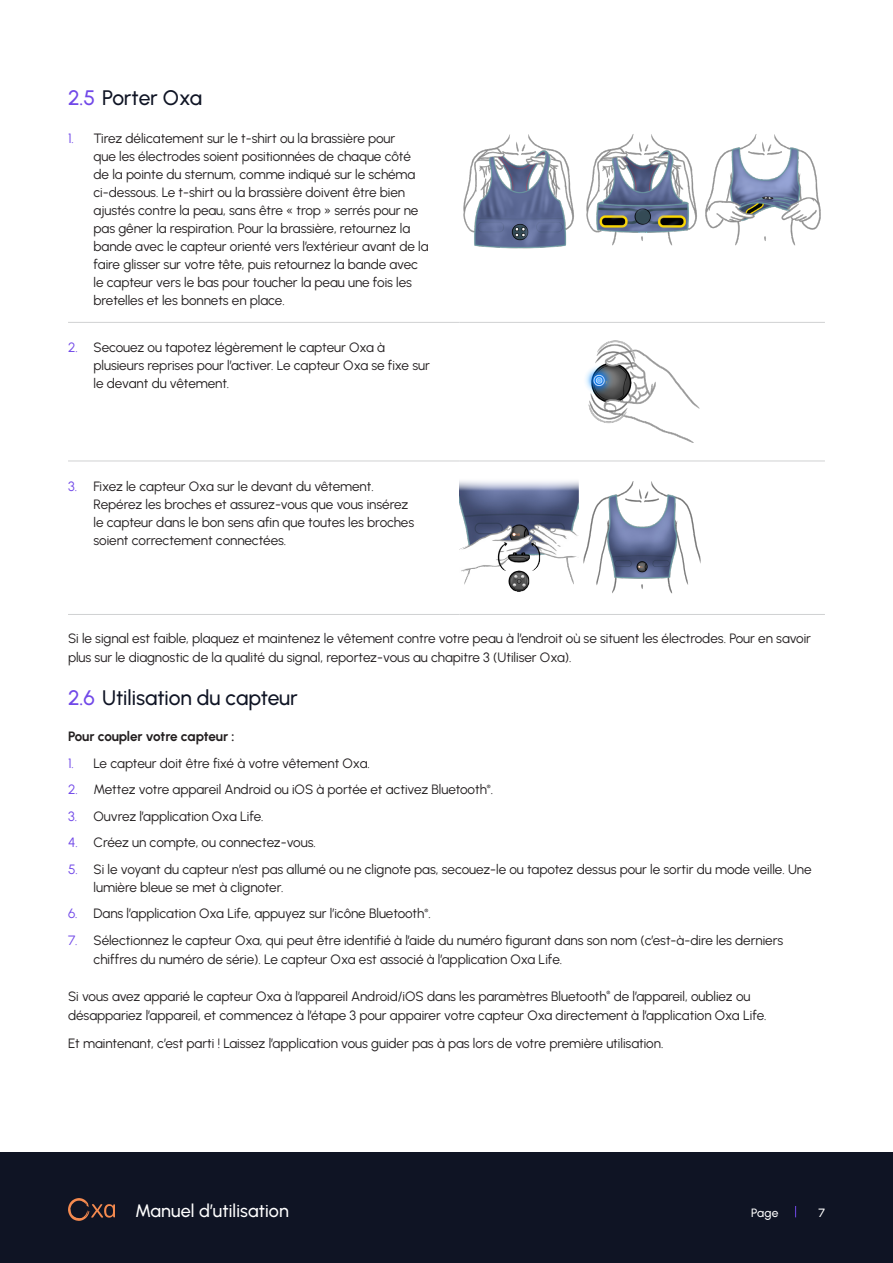
<style>
.page{position:relative;width:893px;height:1263px;background:#fff}
.page>*{position:absolute;margin:0;border:0;box-sizing:border-box;transform-origin:0 0}
.t1{font:500 21px "Urbanist";letter-spacing:-.005em;color:#0f1424}
.t2{font:500 18px "Urbanist";letter-spacing:.005em;color:#fff}
._03_Body{font:13.5px/18px "Urbanist";letter-spacing:-.005em;color:#231f20}
._03_Body_Bold{font:700 13.5px "Urbanist";letter-spacing:-.015em;color:#231f20}
.t3{font:500 12px "Urbanist";color:#fff}
.s1{color:#7148e8}
</style>
<div class="page">
<div style="left:0;top:1152px;width:893px;height:111px;background:#0f1424"></div>
<svg style="left:68px;top:1198px;width:47px;height:23px"></svg>
<hr style="left:68px;top:322px;width:391px;height:1px;background:#d0d1d2">
<hr style="left:459px;top:322px;width:366px;height:1px;background:#d0d1d2">
<hr style="left:68px;top:461px;width:391px;height:1px;background:#d0d1d2">
<hr style="left:459px;top:461px;width:366px;height:1px;background:#d0d1d2">
<hr style="left:68px;top:614px;width:391px;height:1px;background:#d0d1d2">
<hr style="left:459px;top:614px;width:366px;height:1px;background:#d0d1d2">
<img style="left:463px;top:134px;width:111px;height:115px">
<img style="left:586px;top:134px;width:111px;height:112px">
<img style="left:706px;top:134px;width:115px;height:112px">
<img style="left:585px;top:340px;width:115px;height:103px">
<img style="left:459px;top:481px;width:119px;height:111px">
<img style="left:583px;top:481px;width:118px;height:113px">
<p class="t1" style="left:68px;top:84px;width:136px"><span class="s1">2.5</span> Porter Oxa</p>
<p class="_03_Body" style="left:94px;top:129px;width:337px;text-indent:-26px"><span class="s1">1.</span> Tirez délicatement sur le t-shirt ou la brassière pour<br>que les électrodes soient positionnées de chaque côté de la pointe du sternum, comme indiqué sur le schéma ci-dessous. Le t-shirt ou la brassière doivent être bien ajustés contre la peau, sans être « trop » serrés pour ne pas gêner la respiration. Pour la brassière, retournez la bande avec le capteur orienté vers l’extérieur avant de la faire glisser sur votre tête, puis retournez la bande avec le capteur vers le bas pour toucher la peau une fois les bretelles et les bonnets en place.</p>
<p class="_03_Body" style="left:94px;top:338px;width:338px;text-indent:-26px"><span class="s1">2.</span> Secouez ou tapotez légèrement le capteur Oxa à plusieurs reprises pour l’activer. Le capteur Oxa se fixe sur le devant du vêtement.</p>
<p class="_03_Body" style="left:94px;top:477px;width:322px;text-indent:-26px"><span class="s1">3.</span> Fixez le capteur Oxa sur le devant du vêtement.<br>Repérez les broches et assurez-vous que vous insérez le capteur dans le bon sens afin que toutes les broches soient correctement connectées.</p>
<p class="_03_Body" style="left:68px;top:628px;width:744px;line-height:19.5px">Si le signal est faible, plaquez et maintenez le vêtement contre votre peau à l’endroit où se situent les électrodes. Pour en savoir plus sur le diagnostic de la qualité du signal, reportez-vous au chapitre 3 (Utiliser Oxa).</p>
<p class="t1" style="left:68px;top:683px;width:231px"><span class="s1">2.6</span> Utilisation du capteur</p>
<p class="_03_Body_Bold" style="left:68px;top:727px;width:168px">Pour coupler votre capteur :</p>
<p class="_03_Body" style="left:68px;top:753px;width:303px"><span class="s1">1.</span> Le capteur doit être fixé à votre vêtement Oxa.</p>
<p class="_03_Body" style="left:68px;top:780px;width:427px"><span class="s1">2.</span> Mettez votre appareil Android ou iOS à portée et activez Bluetooth<sup>®</sup>.</p>
<p class="_03_Body" style="left:68px;top:806px;width:197px"><span class="s1">3.</span> Ouvrez l’application Oxa Life.</p>
<p class="_03_Body" style="left:68px;top:833px;width:249px"><span class="s1">4.</span> Créez un compte, ou connectez-vous.</p>
<p class="_03_Body" style="left:94px;top:859px;width:719px;text-indent:-26px"><span class="s1">5.</span> Si le voyant du capteur n’est pas allumé ou ne clignote pas, secouez-le ou tapotez dessus pour le sortir du mode veille. Une lumière bleue se met à clignoter.</p>
<p class="_03_Body" style="left:68px;top:904px;width:364px"><span class="s1">6.</span> Dans l’application Oxa Life, appuyez sur l’icône Bluetooth<sup>®</sup>.</p>
<p class="_03_Body" style="left:94px;top:930px;width:691px;line-height:19.5px;text-indent:-26px"><span class="s1">7.</span> Sélectionnez le capteur Oxa, qui peut être identifié à l’aide du numéro figurant dans son nom (c’est-à-dire les derniers chiffres du numéro de série). Le capteur Oxa est associé à l’application Oxa Life.</p>
<p class="_03_Body" style="left:68px;top:986px;width:700px;line-height:19.5px">Si vous avez apparié le capteur Oxa à l’appareil Android/iOS dans les paramètres Bluetooth<sup>®</sup> de l’appareil, oubliez ou désappariez l’appareil, et commencez à l’étape 3 pour appairer votre capteur Oxa directement à l’application Oxa Life.</p>
<p class="_03_Body" style="left:68px;top:1034px;width:597px">Et maintenant, c’est parti ! Laissez l’application vous guider pas à pas lors de votre première utilisation.</p>
<h2 class="t2" style="left:135px;top:1199px;width:155px">Manuel d’utilisation</h2>
<p class="t3" style="left:751px;top:1205px;width:29px">Page</p>
<p class="t3" style="left:818px;top:1205px;width:8px">7</p>
</div>
